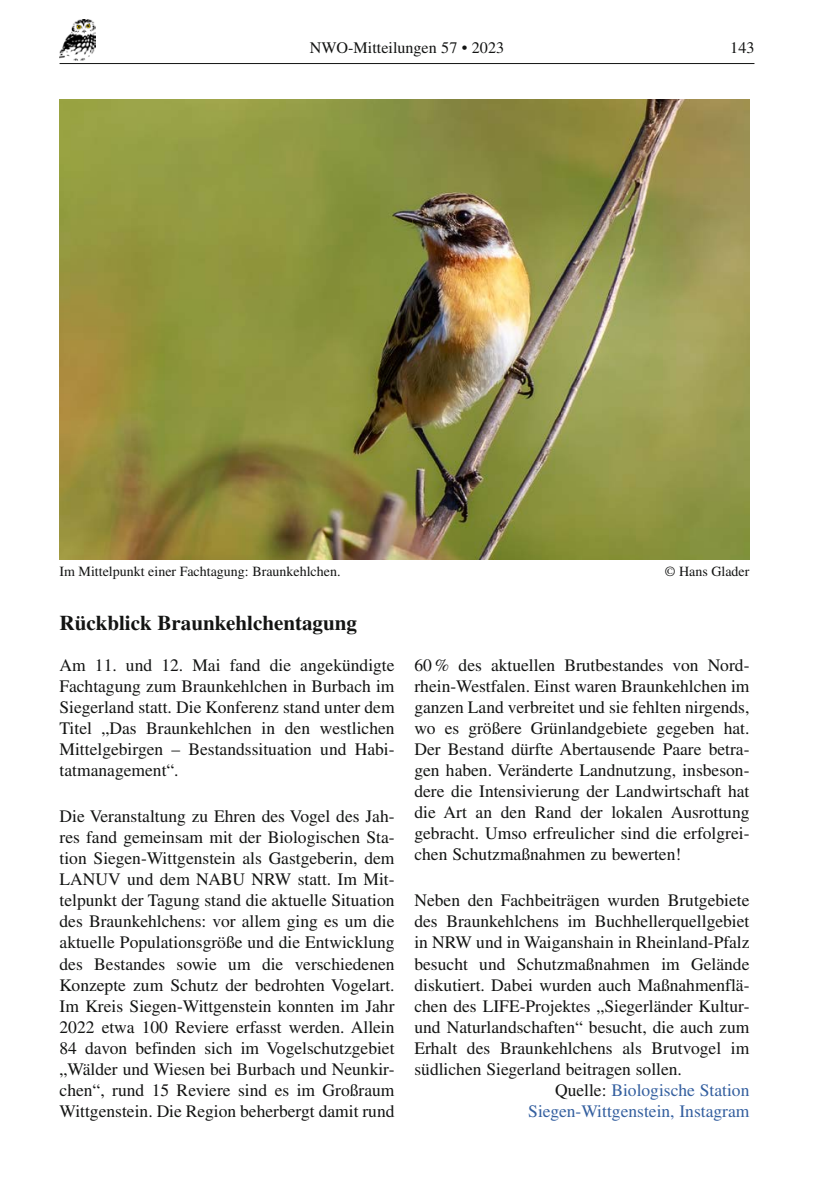
<style>
.page{position:relative;width:819px;height:1191px;background:#fff}
.page>*{position:absolute;margin:0;border:0;box-sizing:border-box;transform-origin:0 0}
.Titel_Mitteilungen_St_2{font:700 21px "Times LT Std";color:#131413}
.Grundschrift_Mitt_ohne_Einz{font:17.5px/21px "Times LT Std";color:#131413;text-align:justify}
.Mitteilungen_Autor{font:17.5px "Times LT Std";color:#345f9f}
.t1{font:16.1px "Times LT Std";color:#131413}
.Legende_Abbildung{font:14px "Times LT Std";color:#131413}
.s1{color:#131413}
</style>
<div class="page">
<hr style="left:60px;top:63px;width:694px;height:1px;background:#131413">
<img style="left:60px;top:20px;width:35px;height:41px">
<img style="left:60px;top:99px;width:689px;height:460px">
<p class="t1" style="left:310px;top:39px;width:196px">NWO-Mitteilungen 57 • 2023</p>
<p class="t1" style="left:730px;top:39px;width:26px">143</p>
<p class="Legende_Abbildung" style="left:60px;top:563px;width:282px">Im Mittelpunkt einer Fachtagung: Braunkehlchen.</p>
<p class="Legende_Abbildung" style="left:665px;top:563px;width:86px">© Hans Glader</p>
<p class="Titel_Mitteilungen_St_2" style="left:60px;top:610px;width:299px">Rückblick Braunkehlchentagung</p>
<p class="Grundschrift_Mitt_ohne_Einz" style="left:60px;top:654px;width:336px">Am 11. und 12. Mai fand die angekündigte Fachtagung zum Braunkehlchen in Burbach im Siegerland statt. Die Konferenz stand unter dem Titel „Das Braunkehlchen in den westlichen Mittelgebirgen – Bestandssituation und Habi&shy;tatmanagement“.</p>
<p class="Grundschrift_Mitt_ohne_Einz" style="left:60px;top:806px;width:336px">Die Veranstaltung zu Ehren des Vogel des Jah&shy;res fand gemeinsam mit der Biologischen Sta&shy;tion Siegen-Wittgenstein als Gastgeberin, dem LANUV und dem NABU NRW statt. Im Mit&shy;telpunkt der Tagung stand die aktuelle Situation des Braunkehlchens: vor allem ging es um die aktuelle Populationsgröße und die Entwicklung des Bestandes sowie um die verschiedenen Konzepte zum Schutz der bedrohten Vogelart.<br>Im Kreis Siegen-Wittgenstein konnten im Jahr 2022 etwa 100 Reviere erfasst werden. Allein 84 davon befinden sich im Vogelschutzgebiet „Wälder und Wiesen bei Burbach und Neunkir&shy;chen“, rund 15 Reviere sind es im Großraum Wittgenstein. Die Region beherbergt damit rund</p>
<p class="Grundschrift_Mitt_ohne_Einz" style="left:414px;top:654px;width:336px">60 % des aktuellen Brutbestandes von Nord&shy;rhein-Westfalen. Einst waren Braunkehlchen im ganzen Land verbreitet und sie fehlten nirgends, wo es größere Grünlandgebiete gegeben hat.<br>Der Bestand dürfte Abertausende Paare betra&shy;gen haben. Veränderte Landnutzung, insbeson&shy;dere die Intensivierung der Landwirtschaft hat die Art an den Rand der lokalen Ausrottung gebracht. Umso erfreulicher sind die erfolgrei&shy;chen Schutzmaßnahmen zu bewerten!</p>
<p class="Grundschrift_Mitt_ohne_Einz" style="left:414px;top:890px;width:336px">Neben den Fachbeiträgen wurden Brutgebiete des Braunkehlchens im Buchhellerquellgebiet in NRW und in Waiganshain in Rheinland-Pfalz besucht und Schutzmaßnahmen im Gelände diskutiert. Dabei wurden auch Maßnahmenflä&shy;chen des LIFE-Projektes „Siegerländer Kultur&shy;und Naturlandschaften“ besucht, die auch zum Erhalt des Braunkehlchens als Brutvogel im südlichen Siegerland beitragen sollen.</p>
<p class="Mitteilungen_Autor" style="left:555px;top:1079px;width:196px"><span class="s1">Quelle:</span> Biologische Station</p>
<p class="Mitteilungen_Autor" style="left:528px;top:1100px;width:223px">Siegen-Wittgenstein, Instagram</p>
</div>
